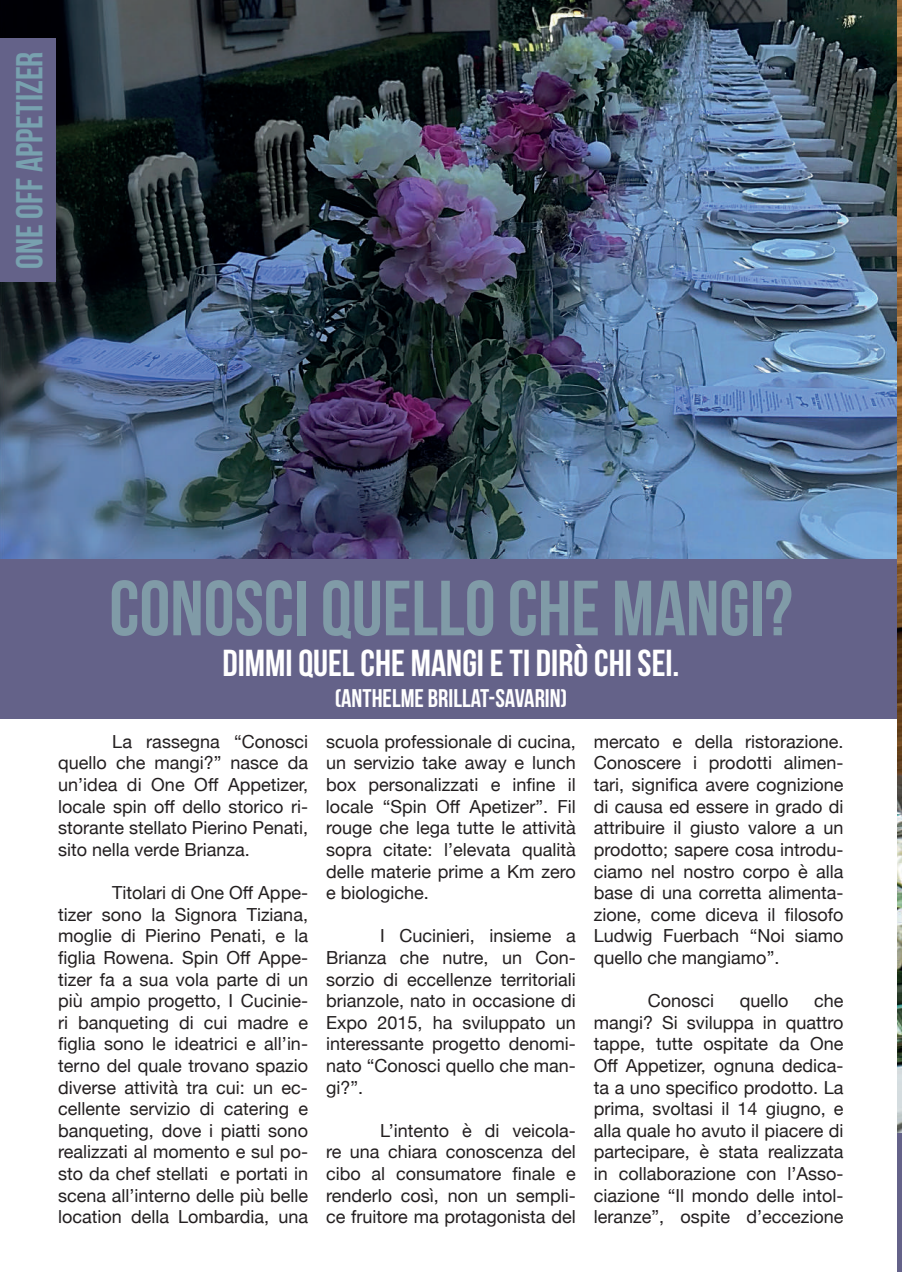
<style>
.page{position:relative;width:902px;height:1272px;background:#fff}
.page>*{position:absolute;margin:0;border:0;box-sizing:border-box;transform-origin:0 0}
.t1{font:78px "Bebas Neue";color:#809ba7}
.t2{font:37.5px "Bebas Neue";color:#fff}
.t3{font:37.5px "Bebas Neue";color:#78a1af}
.t4{font:25.5px "Bebas Neue";color:#fff}
.t5{font:18px/21.6px "Helvetica Neue";color:#231f20;text-align:justify}
</style>
<div class="page">
<img style="left:0;top:0;width:897px;height:559px">
<div style="left:0;top:559px;width:897px;height:160px;background:#646289"></div>
<img style="left:897px;top:0;width:4px;height:1133px">
<hr style="left:897px;top:1133px;width:4px;height:138px;background:#646289">
<div style="left:0;top:38px;width:55px;height:243px;background:#646289"></div>
<h2 class="t3" style="left:9px;top:269px;width:219px;rotate:-90deg">ONE OFF APPETIZER</h2>
<h1 class="t1" style="left:109px;top:565px;width:684px">CONOSCI QUELLO CHE MANGI?</h1>
<h2 class="t2" style="left:222px;top:642px;width:458px">DIMMI QUEL CHE MANGI E TI DIRÒ CHI SEI.</h2>
<h3 class="t4" style="left:335px;top:683px;width:234px">(ANTHELME BRILLAT-SAVARIN)</h3>
<p class="t5" style="left:58px;top:731px;width:251px;text-indent:54px">La rassegna “Conosci quello che mangi?” nasce da un’idea di One Off Appetizer, locale spin off dello storico ri&shy;storante stellato Pierino Penati, sito nella verde Brianza.</p>
<p class="t5" style="left:58px;top:883px;width:251px;text-indent:54px">Titolari di One Off Appe&shy;tizer sono la Signora Tiziana, moglie di Pierino Penati, e la figlia Rowena. Spin Off Appe&shy;tizer fa a sua vola parte di un più ampio progetto, I Cucinie&shy;ri banqueting di cui madre e figlia sono le ideatrici e all’in&shy;terno del quale trovano spazio diverse attività tra cui: un ec&shy;cellente servizio di catering e banqueting, dove i piatti sono realizzati al momento e sul po&shy;sto da chef stellati e portati in scena all’interno delle più belle location della Lombardia, una</p>
<p class="t5" style="left:326px;top:731px;width:251px">scuola professionale di cucina, un servizio take away e lunch box personalizzati e infine il locale “Spin Off Apetizer”. Fil rouge che lega tutte le attività sopra citate: l’elevata qualità delle materie prime a Km zero e biologiche.</p>
<p class="t5" style="left:326px;top:926px;width:251px;text-indent:54px">I Cucinieri, insieme a Brianza che nutre, un Con&shy;sorzio di eccellenze territoriali brianzole, nato in occasione di Expo 2015, ha sviluppato un interessante progetto denomi&shy;nato “Conosci quello che man&shy;gi?”.</p>
<p class="t5" style="left:326px;top:1120px;width:251px;text-indent:54px">L’intento è di veicola&shy;re una chiara conoscenza del cibo al consumatore finale e renderlo così, non un sempli&shy;ce fruitore ma protagonista del</p>
<p class="t5" style="left:593px;top:731px;width:251px">mercato e della ristorazione.<br>Conoscere i prodotti alimen&shy;tari, significa avere cognizione di causa ed essere in grado di attribuire il giusto valore a un prodotto; sapere cosa introdu&shy;ciamo nel nostro corpo è alla base di una corretta alimenta&shy;zione, come diceva il filosofo Ludwig Fuerbach “Noi siamo quello che mangiamo”.</p>
<p class="t5" style="left:647px;top:991px;width:68px">Conosci</p>
<p class="t5" style="left:739px;top:991px;width:50px">quello</p>
<p class="t5" style="left:593px;top:991px;width:251px;text-indent:220px">che mangi? Si sviluppa in quattro tappe, tutte ospitate da One Off Appetizer, ognuna dedica&shy;ta a uno specifico prodotto. La prima, svoltasi il 14 giugno, e alla quale ho avuto il piacere di partecipare, è stata realizzata in collaborazione con l’Asso&shy;ciazione “Il mondo delle intol&shy;leranze”, ospite d’eccezione</p>
</div>
